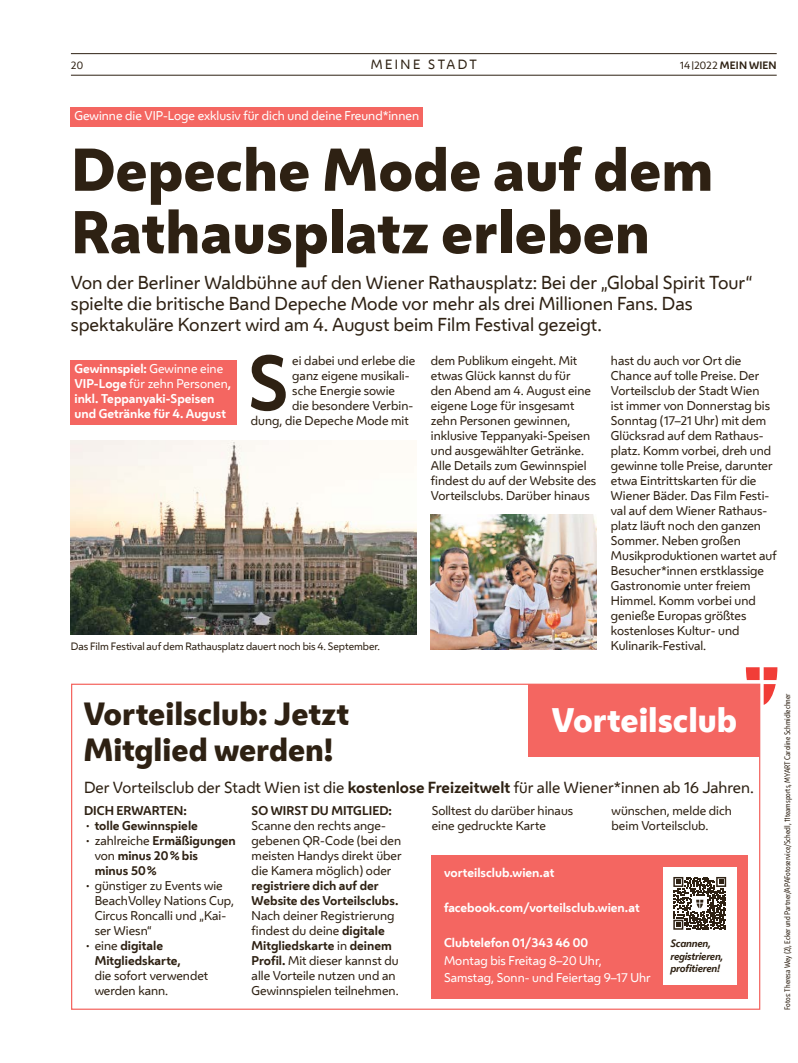
<style>
.page{position:relative;width:798px;height:1063px;background:#fff}
.page>*{position:absolute;margin:0;border:0;box-sizing:border-box;transform-origin:0 0}
.FT_FT_Initial4{font:700 71.88px "Wiener Melange";color:#2e2113}
.HL_Header_45pt{font:800 56.25px/62.5px "Wiener Melange";color:#2e2113}
.t1{font:800 31.88px "Wiener Melange";color:#fff}
.HL_Header_32pt{font:800 30px "Wiener Melange";color:#2e2113}
.HL_VS_14pt{font:17.5px/21px "Wiener Melange";color:#2e2113}
.HL_VS_12pt{font:15px "Wiener Melange";color:#2e2113}
.t2{font:12.5px "Wiener Melange";color:#2e2113}
.FT_FT_Initial4-2{font:11.88px/15px "Wiener Melange";color:#2e2113}
.FT_FT{font:11.88px/15px "Wiener Melange";color:#2e2113}
.Spalte_Infobox_VC_hinterlegt_GEWINN_Rot{font:700 11.88px/15px "Wiener Melange";color:#fff}
.FT_FT-2{font:700 11.88px "Wiener Melange";color:#fff}
.FT_FT-3{font:700 11.88px/15px "Wiener Melange";color:#2e2113}
.FT_FT-4{font:11.88px "Wiener Melange";color:#fff}
.Spalte_Infobox_VC_hinterlegt_GEWINN_Rot-2{font:11.88px "Wiener Melange";color:#fff}
.FT_Zwischentitel{font:700 11.88px "Wiener Melange";color:#2e2113}
.FT_Bildunterschrift{font:10px "Wiener Melange";letter-spacing:-.005em;color:#2e2113}
.t3{font:italic 700 10px/12.5px "Wiener Melange";letter-spacing:-.02em;color:#2e2113}
.t4{font:700 10px "Wiener Melange";letter-spacing:.01em;color:#2e2113}
.t5{font:7.5px "Wiener Melange Cd";color:#2e2113}
.s1{font-weight:400}
.s2{font-weight:400;font-size:7.5px}
.s3{font-weight:700}
</style>
<div class="page">
<hr style="left:71px;top:75px;width:705px;height:1px;background:#2e2113">
<hr style="left:71px;top:53px;width:705px;height:1px;background:#2e2113">
<img style="left:430px;top:515px;width:166px;height:135px">
<div style="left:71px;top:108px;width:352px;height:19px;background:#f46661"></div>
<img style="left:70px;top:440px;width:346px;height:195px">
<div style="left:71px;top:360px;width:166px;height:64px;background:#f46661"></div>
<div style="left:431px;top:856px;width:316px;height:143px;background:#f46661"></div>
<div style="left:528px;top:684px;width:231px;height:73px;background:#f46661"></div>
<svg style="left:745px;top:667px;width:32px;height:38px"></svg>
<div style="left:663px;top:867px;width:73px;height:117px;background:#fff"></div>
<svg style="left:673px;top:877px;width:52px;height:53px"></svg>
<p class="FT_Bildunterschrift" style="left:71px;top:58px;width:14px">20</p>
<p class="t2" style="left:370px;top:55px;width:17px">Meine</p>
<p class="t2" style="left:428px;top:55px;width:13px">Stadt</p>
<p class="t4" style="left:679px;top:57px;width:98px"><span class="s1">14</span> <span class="s2">|</span><span class="s1">2022</span> MEIN WIEN</p>
<p class="Spalte_Infobox_VC_hinterlegt_GEWINN_Rot-2" style="left:74px;top:107px;width:346px">Gewinne die VIP-Loge exklusiv für dich und deine Freund*innen</p>
<h1 class="HL_Header_45pt" style="left:71px;top:139px;width:643px">Depeche Mode auf dem<br>Rathausplatz erleben</h1>
<p class="HL_VS_14pt" style="left:71px;top:271px;width:683px">Von der Berliner Waldbühne auf den Wiener Rathausplatz: Bei der „Global Spirit Tour“ spielte die britische Band Depeche Mode vor mehr als drei Millionen Fans. Das spektakuläre Konzert wird am 4. August beim Film Festival gezeigt.</p>
<p class="FT_FT_Initial4-2" style="left:431px;top:352px;width:167px">dem Publikum eingeht. Mit etwas Glück kannst du für<br>den Abend am 4. August eine eigene Loge für insgesamt zehn Personen gewinnen, inklusive Teppanyaki-Speisen und ausgewählter Getränke.<br>Alle Details zum Gewinnspiel findest du auf der Website des<br>Vorteilsclubs. Darüber hinaus</p>
<p class="FT_FT_Initial4" style="left:247px;top:323px;width:42px">S</p>
<p class="FT_FT_Initial4-2" style="left:292px;top:352px;width:124px">ei dabei und erlebe die</p>
<p class="FT_FT_Initial4-2" style="left:610px;top:352px;width:167px">hast du auch vor Ort die<br>Chance auf tolle Preise. Der<br>Vorteilsclub der Stadt Wien<br>ist immer von Donnerstag bis<br>Sonntag (17–21 Uhr) mit dem<br>Glücksrad auf dem Rathaus&shy;platz. Komm vorbei, dreh und gewinne tolle Preise, darunter etwa Eintrittskarten für die<br>Wiener Bäder. Das Film Festi&shy;val auf dem Wiener Rathaus&shy;platz läuft noch den ganzen<br>Sommer. Neben großen<br>Musikproduktionen wartet auf<br>Besucher*innen erstklassige<br>Gastronomie unter freiem<br>Himmel. Komm vorbei und genieße Europas größtes kostenloses Kultur- und<br>Kulinarik-Festival.</p>
<p class="Spalte_Infobox_VC_hinterlegt_GEWINN_Rot" style="left:74px;top:360px;width:158px">Gewinnspiel: <span class="s1">Gewinne eine<br></span>VIP-Loge <span class="s1">für zehn Personen</span>, inkl. Teppanyaki-Speisen und Getränke für 4. August</p>
<p class="FT_FT_Initial4-2" style="left:292px;top:367px;width:119px">ganz eigene musikali-</p>
<p class="FT_FT_Initial4-2" style="left:292px;top:382px;width:104px">sche Energie sowie</p>
<p class="FT_FT_Initial4-2" style="left:292px;top:397px;width:121px">die besondere Verbin-</p>
<p class="FT_FT_Initial4-2" style="left:251px;top:412px;width:159px">dung, die Depeche Mode mit</p>
<p class="FT_Bildunterschrift" style="left:71px;top:638px;width:310px">Das Film Festival auf dem Rathausplatz dauert noch bis 4. September.</p>
<h1 class="HL_Header_32pt" style="left:83px;top:693px;width:267px">Vorteilsclub: Jetzt</h1>
<h1 class="HL_Header_32pt" style="left:83px;top:729px;width:251px">Mitglied werden!</h1>
<p class="FT_Zwischentitel" style="left:84px;top:800px;width:104px">DICH ERWARTEN:</p>
<p class="FT_FT-3" style="left:84px;top:817px;width:115px"><span class="s1">•</span> tolle Gewinnspiele</p>
<p class="FT_FT-3" style="left:95px;top:832px;width:142px;text-indent:-11px"><span class="s1">• zahlreiche</span> Ermäßigungen <span class="s1">von</span> minus 20% bis<br>minus 50%</p>
<p class="FT_FT" style="left:95px;top:877px;width:141px;text-indent:-11px">• günstiger zu Events wie<br>BeachVolley Nations Cup,<br>Circus Roncalli und „Kai&shy;ser Wiesn“</p>
<p class="FT_FT" style="left:95px;top:937px;width:115px;text-indent:-11px">• eine <span class="s3">digitale<br>Mitgliedskarte,<br></span>die sofort verwendet werden kann.</p>
<h3 class="t1" style="left:551px;top:698px;width:187px">Vorteilsclub</h3>
<p class="HL_VS_12pt" style="left:84px;top:776px;width:671px">Der Vorteilsclub der Stadt Wien ist die <span class="s3">kostenlose Freizeitwelt</span> für alle Wiener*innen ab 16 -Jahren.</p>
<p class="FT_FT" style="left:431px;top:802px;width:143px">Solltest du darüber hinaus eine gedruckte Karte</p>
<p class="FT_FT" style="left:611px;top:802px;width:122px">wünschen, melde dich beim Vorteilsclub.</p>
<p class="FT_Zwischentitel" style="left:251px;top:800px;width:142px">SO WIRST DU MITGLIED:</p>
<p class="FT_FT" style="left:251px;top:817px;width:151px">Scanne den rechts ange&shy;gebenen QR-Code (bei den meisten Handys direkt über die Kamera möglich) oder <span class="s3">registriere dich auf der<br>Website des Vorteilsclubs.</span></p>
<p class="FT_FT" style="left:251px;top:907px;width:148px">Nach deiner Registrierung findest du deine <span class="s3">digitale<br>Mitgliedskarte</span> in <span class="s3">deinem<br>Profil.</span> Mit dieser kannst du alle Vorteile nutzen und an<br>Gewinnspielen teilnehmen.</p>
<p class="FT_FT-2" style="left:444px;top:863px;width:112px">vorteilsclub.wien.at</p>
<p class="FT_FT-2" style="left:444px;top:898px;width:197px">facebook.com/vorteilsclub.wien.at</p>
<p class="FT_FT-2" style="left:444px;top:933px;width:146px">Clubtelefon 01/343 46 00</p>
<p class="FT_FT-4" style="left:444px;top:951px;width:159px">Montag bis Freitag 8–20 Uhr,</p>
<p class="FT_FT-4" style="left:444px;top:969px;width:208px">Samstag, Sonn- und Feiertag 9–17 Uhr</p>
<p class="t3" style="left:670px;top:937px;width:55px">Scannen, registrieren, profitieren!</p>
<p class="t5" style="left:782px;top:1010px;width:318px;rotate:-90deg">Fotos: Theresa Wey (2), Ecker und Partner/APAFotoservice/Schedl, 11teamsports, MYART Caroline Schmidlechner</p>
</div>
